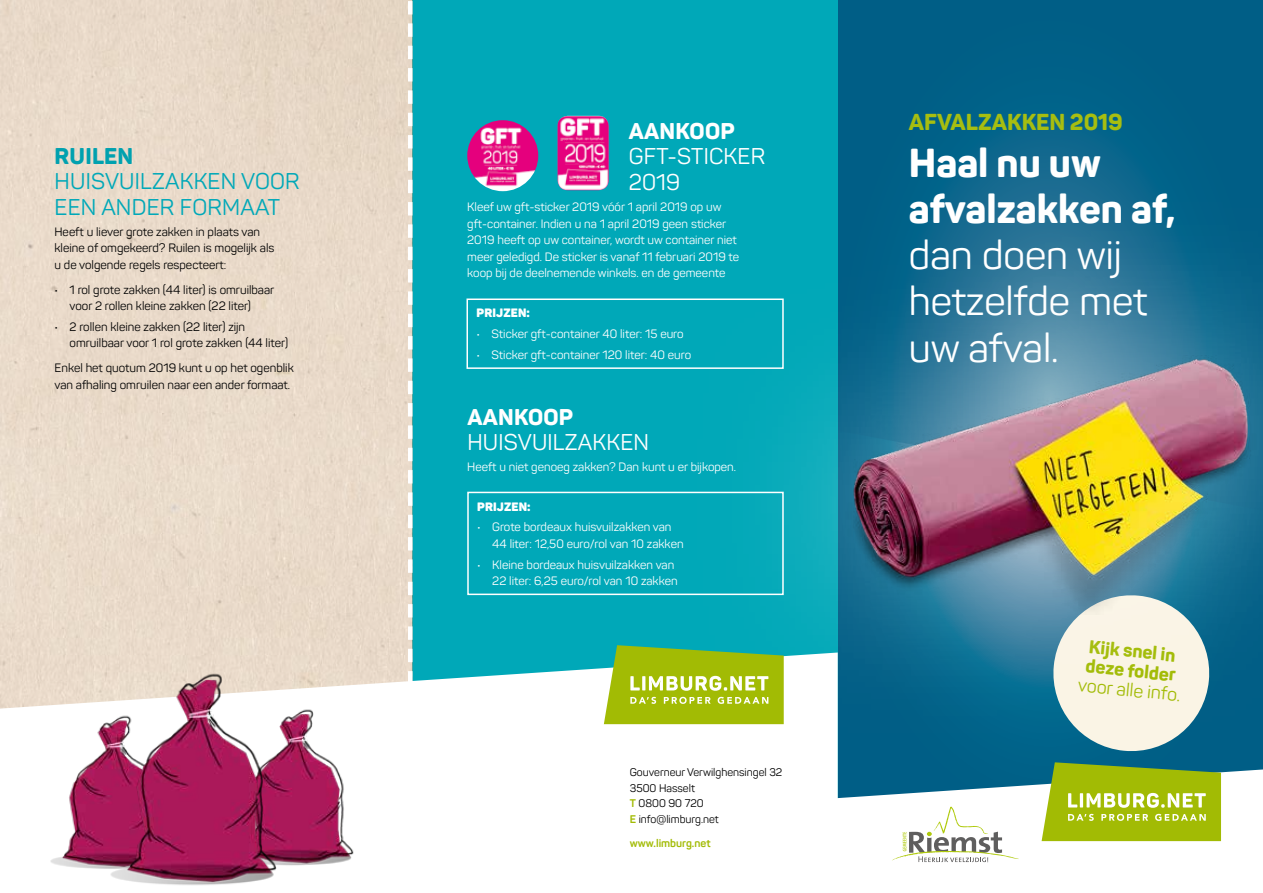
<style>
.page{position:relative;width:1263px;height:893px;background:#fff}
.page>*{position:absolute;margin:0;border:0;box-sizing:border-box;transform-origin:0 0}
.t1{font:39.9px/46.3px "Panton";color:#fff}
.t2{font:800 39.9px/46.3px "Panton";color:#fff}
.t3{font:800 22.8px "Panton";color:#a7be10}
.t4{font:22.5px/25.5px "Panton";letter-spacing:.01em;color:#00a8b8}
.t5{font:22.5px/25.5px "Panton";letter-spacing:.01em;color:#fff}
.t6{font:800 22.5px "Panton";letter-spacing:.01em;color:#fff}
.t7{font:800 22.5px "Panton";letter-spacing:.01em;color:#00a1af}
.t8{font:800 18.3px/19.6px "Panton";color:#a2bb04}
.t9{font:18.3px "Panton";color:#a2bb04}
.t10{font:12px/16.5px "Panton";color:#fff}
.t11{font:12px/16.5px "Panton";color:#000}
.t12{font:900 12px "Panton";letter-spacing:.01em;color:#fff}
.t13{font:10.95px/15.8px "Panton";color:#000}
.t14{font:700 10.95px "Panton";color:#a2bb04}
.s1{font-weight:700;color:#a2bb04}
</style>
<div class="page">
<div style="left:815px;top:0;width:448px;height:820px;background:#005e86"></div>
<svg style="left:948px;top:129px;width:204px;height:73px;fill:#0f678d"></svg>
<div style="left:412px;top:0;width:426px;height:893px;background:#00a8b8"></div>
<svg style="left:838px;top:769px;width:425px;height:94px;fill:#fff"></svg>
<svg style="left:1041px;top:762px;width:180px;height:79px"></svg>
<svg style="left:1087px;top:737px;width:89px;height:14px"></svg>
<div style="left:695px;top:202px;width:568px;height:535px;background:#fff;opacity:.51"></div>
<img style="left:837px;top:356px;width:425px;height:259px">
<div style="left:0;top:0;width:408px;height:652px;background:#e9dac9"></div>
<svg style="left:0;top:652px;width:838px;height:241px;fill:#fff"></svg>
<svg style="left:408px;top:0;width:4px;height:893px"></svg>
<svg style="left:604px;top:645px;width:180px;height:79px"></svg>
<img style="left:27px;top:683px;width:51px;height:210px">
<img style="left:303px;top:675px;width:83px;height:215px">
<img style="left:78px;top:627px;width:225px;height:266px">
<div style="left:466px;top:298px;width:318px;height:71px;border:2px solid #fff"></div>
<div style="left:467px;top:492px;width:317px;height:103px;border:2px solid #fff"></div>
<svg style="left:892px;top:807px;width:127px;height:55px"></svg>
<img style="left:467px;top:120px;width:71px;height:71px;border-radius:36px">
<img style="left:557px;top:116px;width:52px;height:74px">
<h3 class="t7" style="left:55px;top:142px;width:80px">RUILEN</h3>
<h3 class="t4" style="left:55px;top:169px;width:247px">HUISVUILZAKKEN VOOR<br>EEN ANDER FORMAAT</h3>
<p class="t11" style="left:55px;top:223px;width:221px">Heeft u liever grote zakken in plaats van kleine of omgekeerd? Ruilen is mogelijk als u de volgende regels respecteert:</p>
<p class="t11" style="left:70px;top:281px;width:206px;text-indent:-15px">• 1 rol grote zakken (44 liter) is omruilbaar voor 2 rollen kleine zakken (22 liter)</p>
<p class="t11" style="left:70px;top:318px;width:220px;text-indent:-15px">• 2 rollen kleine zakken (22 liter) zijn omruilbaar voor 1 rol grote zakken (44 liter)</p>
<p class="t11" style="left:55px;top:360px;width:241px">Enkel het quotum 2019 kunt u op het ogenblik van afhaling omruilen naar een ander formaat.</p>
<h3 class="t6" style="left:629px;top:116px;width:107px">AANKOOP</h3>
<h3 class="t5" style="left:629px;top:143px;width:138px">GFT-STICKER<br>2019</h3>
<p class="t10" style="left:467px;top:199px;width:273px">Kleef uw gft-sticker 2019 vóór 1 april 2019 op uw gft-container. Indien u na 1 april 2019 geen sticker 2019 heeft op uw container, wordt uw container niet meer geledigd. De sticker is vanaf 11 februari 2019 te koop bij de deelnemende winkels. en de gemeente</p>
<p class="t12" style="left:477px;top:305px;width:55px">PRIJZEN:</p>
<p class="t10" style="left:476px;top:326px;width:209px">• Sticker gft-container 40 liter: 15 euro</p>
<p class="t10" style="left:476px;top:346px;width:216px">• Sticker gft-container 120 liter: 40 euro</p>
<h3 class="t6" style="left:467px;top:403px;width:107px">AANKOOP</h3>
<h3 class="t5" style="left:467px;top:430px;width:183px">HUISVUILZAKKEN</h3>
<p class="t10" style="left:467px;top:459px;width:270px">Heeft u niet genoeg zakken? Dan kunt u er bijkopen.</p>
<p class="t12" style="left:477px;top:499px;width:55px">PRIJZEN:</p>
<p class="t10" style="left:492px;top:519px;width:193px;text-indent:-15px">• Grote bordeaux huisvuilzakken van<br>44 liter: 12,50 euro/rol van 10 zakken</p>
<p class="t10" style="left:477px;top:556px;width:202px;text-align:right">• Kleine bordeaux huisvuilzakken van<br>22 liter: 6,25 euro/rol van 10 zakken</p>
<p class="t13" style="left:630px;top:764px;width:154px">Gouverneur Verwilghensingel 32<br>3500 Hasselt<br><span class="s1">T</span> 0800 90 720<br><span class="s1">E</span> info@limburg.net</p>
<p class="t14" style="left:630px;top:837px;width:82px">www.limburg.net</p>
<h2 class="t3" style="left:909px;top:107px;width:216px">AFVALZAKKEN 2019</h2>
<h1 class="t2" style="left:909px;top:139px;width:268px">Haal nu uw afvalzakken af,</h1>
<h1 class="t1" style="left:909px;top:232px;width:240px">dan doen wij hetzelfde met uw afval.</h1>
<h3 class="t8" style="left:1088px;top:637px;width:92px;rotate:5deg">Kijk snel in deze folder</h3>
<h3 class="t9" style="left:1079px;top:674px;width:104px;rotate:5deg">voor alle info.</h3>
</div>
